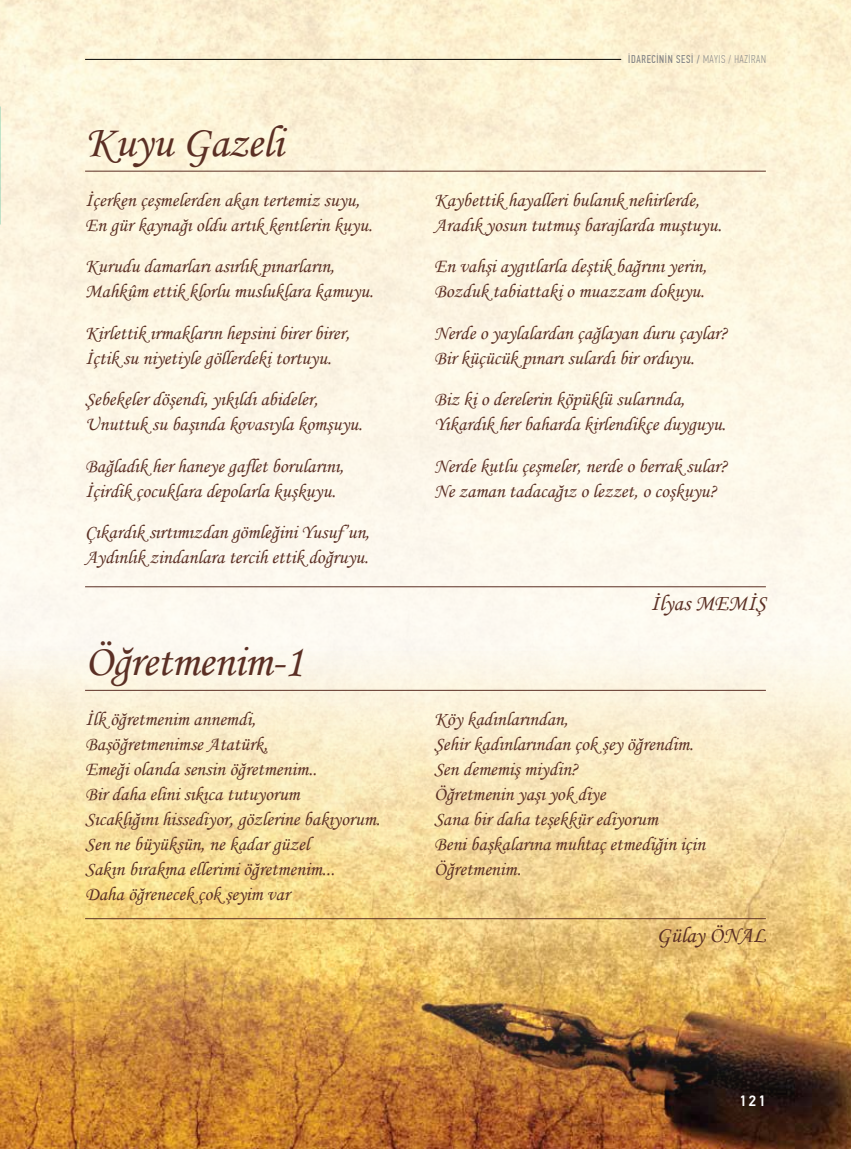
<style>
.page{position:relative;width:851px;height:1149px;background:#fff}
.page>*{position:absolute;margin:0;border:0;box-sizing:border-box;transform-origin:0 0}
.t1{font:45px "Monotype Corsiva";letter-spacing:-.01em;color:#5b2f24}
.t2{font:22.5px "Monotype Corsiva";color:#5b2f24}
.t3{font:19.5px/25px "Monotype Corsiva";color:#5b2f24}
.t4{font:500 15px "PF Din Text Pro";color:#fff}
.t5{font:11.25px "PF Din Text Comp Pro";letter-spacing:.055em;color:#808285}
.s1{font-weight:100}
</style>
<div class="page">
<img style="left:0;top:991px;width:850px;height:157px">
<img style="left:0;top:0;width:850px;height:991px">
<hr style="left:85px;top:59px;width:536px;height:1px;background:#000">
<hr style="left:85px;top:171px;width:680px;height:1px;background:#5b2f24">
<hr style="left:85px;top:689px;width:680px;height:1px;background:#5b2f24">
<hr style="left:85px;top:586px;width:680px;height:1px;background:#5b2f24">
<hr style="left:85px;top:918px;width:680px;height:1px;background:#5b2f24">
<h1 class="t1" style="left:85px;top:114px;width:199px">Kuyu Gazeli</h1>
<p class="t3" style="left:85px;top:187px;width:289px">İçerken çeşmelerden akan tertemiz suyu,<br>En gür kaynağı oldu artık kentlerin kuyu.</p>
<p class="t3" style="left:85px;top:253px;width:290px">Kurudu damarları asırlık pınarların,<br>Mahkûm ettik klorlu musluklara kamuyu.</p>
<p class="t3" style="left:85px;top:320px;width:266px">Kirlettik ırmakların hepsini birer birer,<br>İçtik su niyetiyle göllerdeki tortuyu.</p>
<p class="t3" style="left:85px;top:386px;width:279px">Şebekeler döşendi, yıkıldı abideler,<br>Unuttuk su başında kovasıyla komşuyu.</p>
<p class="t3" style="left:85px;top:453px;width:260px">Bağladık her haneye gaflet borularını,<br>İçirdik çocuklara depolarla kuşkuyu.</p>
<p class="t3" style="left:85px;top:519px;width:286px">Çıkardık sırtımızdan gömleğini Yusuf’un,<br>Aydınlık zindanlara tercih ettik doğruyu.</p>
<h1 class="t1" style="left:85px;top:633px;width:220px">Öğretmenim-1</h1>
<p class="t5" style="left:628px;top:53px;width:139px">İDARECİNİN SESİ / <span class="s1">MAYIS / HAZİRAN</span></p>
<p class="t3" style="left:434px;top:187px;width:289px">Kaybettik hayalleri bulanık nehirlerde,<br>Aradık yosun tutmuş barajlarda muştuyu.</p>
<p class="t3" style="left:434px;top:253px;width:274px">En vahşi aygıtlarla deştik bağrını yerin,<br>Bozduk tabiattaki o muazzam dokuyu.</p>
<p class="t3" style="left:434px;top:320px;width:295px">Nerde o yaylalardan çağlayan duru çaylar?<br>Bir küçücük pınarı sulardı bir orduyu.</p>
<p class="t3" style="left:434px;top:386px;width:293px">Biz ki o derelerin köpüklü sularında,<br>Yıkardık her baharda kirlendikçe duyguyu.</p>
<p class="t3" style="left:434px;top:453px;width:295px">Nerde kutlu çeşmeler, nerde o berrak sular?<br>Ne zaman tadacağız o lezzet, o coşkuyu?</p>
<p class="t2" style="left:650px;top:589px;width:117px">İlyas MEMİŞ</p>
<p class="t3" style="left:85px;top:706px;width:296px">İlk öğretmenim annemdi,<br>Başöğretmenimse Atatürk,<br>Emeği olanda sensin öğretmenim..<br>Bir daha elini sıkıca tutuyorum<br>Sıcaklığını hissediyor, gözlerine bakıyorum.<br>Sen ne büyüksün, ne kadar güzel<br>Sakın bırakma ellerimi öğretmenim...<br>Daha öğrenecek çok şeyim var</p>
<p class="t3" style="left:434px;top:706px;width:273px">Köy kadınlarından,<br>Şehir kadınlarından çok şey öğrendim.<br>Sen dememiş miydin?<br>Öğretmenin yaşı yok diye<br>Sana bir daha teşekkür ediyorum<br>Beni başkalarına muhtaç etmediğin için<br>Öğretmenim.</p>
<p class="t2" style="left:656px;top:921px;width:111px">Gülay ÖNAL</p>
<p class="t4" style="left:739px;top:1091px;width:28px">121</p>
</div>
